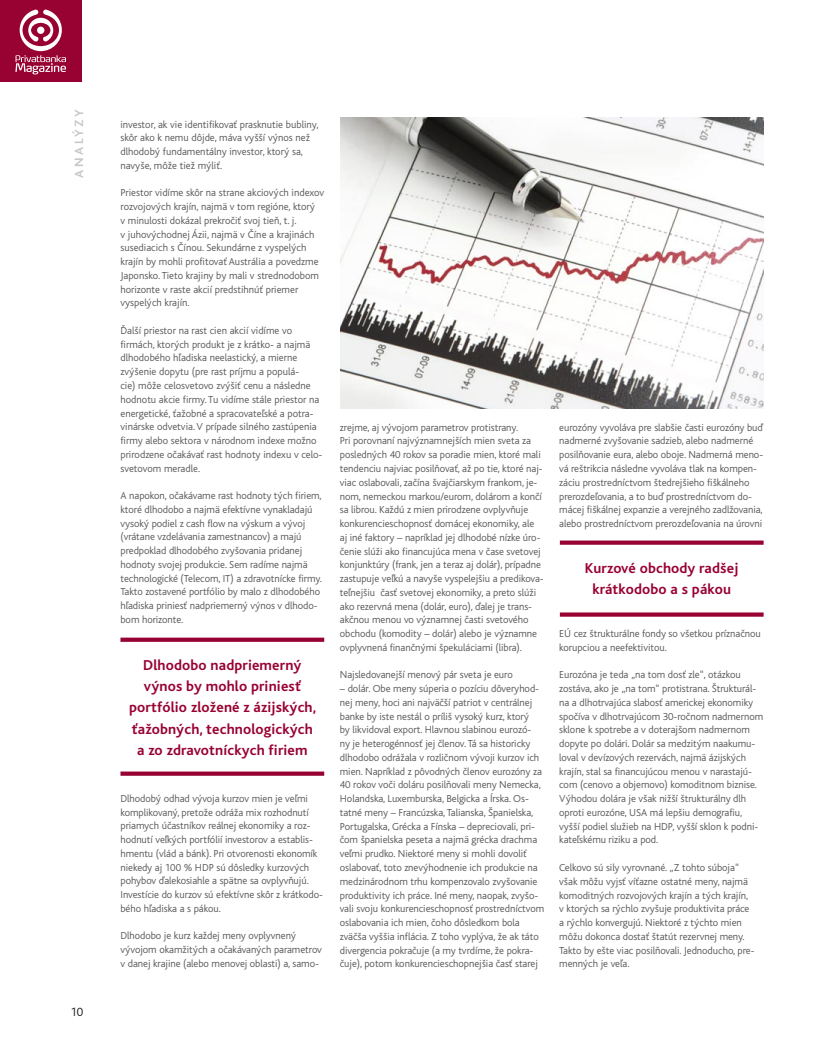
<style>
.page{position:relative;width:815px;height:1053px;background:#fff}
.page>*{position:absolute;margin:0;border:0;box-sizing:border-box;transform-origin:0 0}
.t1{font:700 15px/21.2px "Bliss CE";letter-spacing:.01em;color:#980232;text-align:center}
.t2{font:700 12.5px "Bliss CE";letter-spacing:.2em;color:#c6c7c9;scale:1.04 1}
.t3{font:300 12.5px "Bliss CE";color:#1a171c}
.t4{font:300 10.62px/13.8px "Bliss CE";letter-spacing:-.005em;color:#58585a}
</style>
<div class="page">
<div style="left:0;top:0;width:82px;height:81px;background:#980232"></div>
<svg style="left:15px;top:10px;width:51px;height:64px"></svg>
<svg style="left:120px;top:637px;width:204px;height:4px"></svg>
<svg style="left:120px;top:771px;width:204px;height:4px"></svg>
<svg style="left:560px;top:540px;width:204px;height:4px"></svg>
<svg style="left:560px;top:612px;width:204px;height:4px"></svg>
<img style="left:341px;top:117px;width:423px;height:291px">
<p class="t2" style="left:72px;top:178px;width:68px;rotate:-90deg">analýzy</p>
<p class="t4" style="left:120px;top:117px;width:199px">investor, ak vie identifikovať prasknutie bubliny, skôr ako k nemu dôjde, máva vyšší výnos než dlhodobý fundamentálny investor, ktorý sa, navyše, môže tiež mýliť.</p>
<p class="t4" style="left:120px;top:186px;width:205px">Priestor vidíme skôr na strane akciových indexov rozvojových krajín, najmä v tom regióne, ktorý<br>v minulosti dokázal prekročiť svoj tieň, t. j.<br>v juhovýchodnej Ázii, najmä v Číne a krajinách susediacich s Čínou. Sekundárne z vyspelých krajín by mohli profitovať Austrália a povedzme Japonsko. Tieto krajiny by mali v strednodobom horizonte v raste akcií predstihnúť priemer vyspelých krajín.</p>
<p class="t4" style="left:120px;top:324px;width:203px">Ďalší priestor na rast cien akcií vidíme vo firmách, ktorých produkt je z krátko- a najmä dlhodobého hľadiska neelastický, a mierne zvýšenie dopytu (pre rast príjmu a populá-<br>cie) môže celosvetovo zvýšiť cenu a následne hodnotu akcie firmy. Tu vidíme stále priestor na energetické, ťažobné a spracovateľské a potra&shy;vinárske odvetvia. V prípade silného zastúpenia firmy alebo sektora v národnom indexe možno prirodzene očakávať rast hodnoty indexu v celo&shy;svetovom meradle.</p>
<p class="t4" style="left:120px;top:489px;width:203px">A napokon, očakávame rast hodnoty tých firiem, ktoré dlhodobo a najmä efektívne vynakladajú vysoký podiel z cash flow na výskum a vývoj (vrátane vzdelávania zamestnancov) a majú predpoklad dlhodobého zvyšovania pridanej hodnoty svojej produkcie. Sem radíme najmä technologické (Telecom, IT) a zdravotnícke firmy.<br>Takto zostavené portfólio by malo z dlhodobého hľadiska priniesť nadpriemerný výnos v dlhodo&shy;bom horizonte.</p>
<h1 class="t1" style="left:129px;top:654px;width:189px">Dlhodobo nadpriemerný výnos by mohlo priniesť portfólio zložené z ázijských, ťažobných, technologických a zo zdravotníckych firiem</h1>
<p class="t3" style="left:70px;top:1005px;width:14px">10</p>
<p class="t4" style="left:120px;top:791px;width:204px">Dlhodobý odhad vývoja kurzov mien je veľmi komplikovaný, pretože odráža mix rozhodnutí priamych účastníkov reálnej ekonomiky a roz&shy;hodnutí veľkých portfólií investorov a establis&shy;hmentu (vlád a bánk). Pri otvorenosti ekonomík niekedy aj 100 % HDP sú dôsledky kurzových pohybov ďalekosiahle a spätne sa ovplyvňujú.<br>Investície do kurzov sú efektívne skôr z krátkodo&shy;bého hľadiska a s pákou.</p>
<p class="t4" style="left:120px;top:929px;width:203px">Dlhodobo je kurz každej meny ovplyvnený vývojom okamžitých a očakávaných parametrov v danej krajine (alebo menovej oblasti) a, samo-</p>
<p class="t4" style="left:340px;top:420px;width:205px">zrejme, aj vývojom parametrov protistrany.<br>Pri porovnaní najvýznamnejších mien sveta za posledných 40 rokov sa poradie mien, ktoré mali tendenciu najviac posilňovať, až po tie, ktoré naj&shy;viac oslabovali, začína švajčiarskym frankom, je&shy;nom, nemeckou markou/eurom, dolárom a končí sa librou. Každú z mien prirodzene ovplyvňuje konkurencieschopnosť domácej ekonomiky, ale aj iné faktory – napríklad jej dlhodobé nízke úro&shy;čenie slúži ako financujúca mena v čase svetovej konjunktúry (frank, jen a teraz aj dolár), prípadne zastupuje veľkú a navyše vyspelejšiu a predikova&shy;teľnejšiu časť svetovej ekonomiky, a preto slúži ako rezervná mena (dolár, euro), ďalej je trans&shy;akčnou menou vo významnej časti svetového obchodu (komodity – dolár) alebo je významne ovplyvnená finančnými špekuláciami (libra).</p>
<p class="t4" style="left:340px;top:668px;width:174px">Najsledovanejší menový pár sveta je euro</p>
<p class="t4" style="left:340px;top:681px;width:206px">– dolár. Obe meny súperia o pozíciu dôveryhod&shy;nej meny, hoci ani najväčší patriot v centrálnej banke by iste nestál o príliš vysoký kurz, ktorý<br>by likvidoval export. Hlavnou slabinou eurozó-<br>ny je heterogénnosť jej členov. Tá sa historicky dlhodobo odrážala v rozličnom vývoji kurzov ich mien. Napríklad z pôvodných členov eurozóny za 40 rokov voči doláru posilňovali meny Nemecka, Holandska, Luxemburska, Belgicka a Írska. Os&shy;tatné meny – Francúzska, Talianska, Španielska, Portugalska, Grécka a Fínska – depreciovali, pri&shy;čom španielska peseta a najmä grécka drachma veľmi prudko. Niektoré meny si mohli dovoliť oslabovať, toto znevýhodnenie ich produkcie na medzinárodnom trhu kompenzovalo zvyšovanie produktivity ich práce. Iné meny, naopak, zvyšo&shy;vali svoju konkurencieschopnosť prostredníctvom oslabovania ich mien, čoho dôsledkom bola zväčša vyššia inflácia. Z toho vyplýva, že ak táto divergencia pokračuje (a my tvrdíme, že pokra&shy;čuje), potom konkurencieschopnejšia časť starej</p>
<p class="t4" style="left:559px;top:420px;width:205px">eurozóny vyvoláva pre slabšie časti eurozóny buď nadmerné zvyšovanie sadzieb, alebo nadmerné posilňovanie eura, alebo oboje. Nadmerná meno&shy;vá reštrikcia následne vyvoláva tlak na kompen&shy;záciu prostredníctvom štedrejšieho fiškálneho prerozdeľovania, a to buď prostredníctvom do&shy;mácej fiškálnej expanzie a verejného zadlžovania, alebo prostredníctvom prerozdeľovania na úrovni</p>
<h1 class="t1" style="left:585px;top:557px;width:155px">Kurzové obchody radšej krátkodobo a s pákou</h1>
<p class="t4" style="left:559px;top:626px;width:203px">EÚ cez štrukturálne fondy so všetkou príznačnou korupciou a neefektivitou.</p>
<p class="t4" style="left:559px;top:668px;width:205px">Eurozóna je teda „na tom dosť zle“, otázkou zostáva, ako je „na tom“ protistrana. Štrukturál&shy;na a dlhotrvajúca slabosť americkej ekonomiky spočíva v dlhotrvajúcom 30-ročnom nadmernom sklone k spotrebe a v doterajšom nadmernom dopyte po dolári. Dolár sa medzitým naakumu&shy;loval v devízových rezervách, najmä ázijských krajín, stal sa financujúcou menou v narastajú&shy;com (cenovo a objemovo) komoditnom biznise.<br>Výhodou dolára je však nižší štrukturálny dlh oproti eurozóne, USA má lepšiu demografiu, vyšší podiel služieb na HDP, vyšší sklon k podni&shy;kateľskému riziku a pod.</p>
<p class="t4" style="left:559px;top:860px;width:197px">Celkovo sú sily vyrovnané. „Z tohto súboja“ však môžu vyjsť víťazne ostatné meny, najmä komoditných rozvojových krajín a tých krajín, v ktorých sa rýchlo zvyšuje produktivita práce a rýchlo konvergujú. Niektoré z týchto mien môžu dokonca dostať štatút rezervnej meny.<br>Takto by ešte viac posilňovali. Jednoducho, pre&shy;menných je veľa.</p>
</div>
